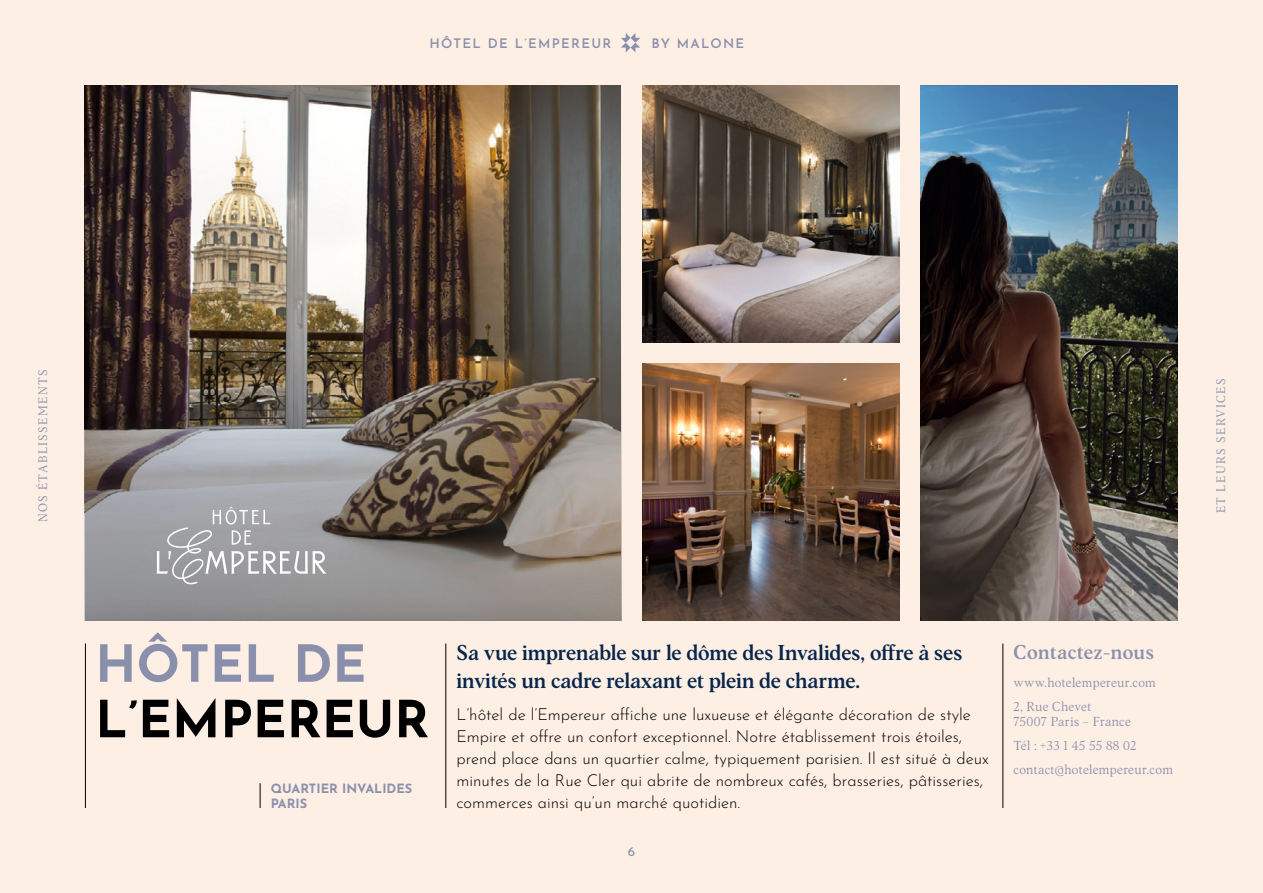
<style>
.page{position:relative;width:1263px;height:893px;background:#feefe5}
.page>*{position:absolute;margin:0;border:0;box-sizing:border-box;transform-origin:0 0}
.t1{font:700 51px "Josefin Sans";color:#000}
.t2{font:700 51px "Josefin Sans";color:#8a90ac}
.t3{font:500 21px/27.6px "Albra Text";letter-spacing:-.005em;color:#06254b}
.t4{font:500 19.5px "Albra Text";letter-spacing:.015em;color:#8a90ac}
.t5{font:300 16.5px/21.9px "Josefin Sans";color:#000}
.t6{font:13.5px "Josefin Sans";color:#8a90ac}
.t7{font:600 13.2px "Josefin Sans";letter-spacing:.1em;color:#8a90ac}
.t8{font:300 12.75px/23.9px "Albra Text";letter-spacing:.02em;color:#8a90ac}
.t9{font:700 12.75px/15.3px "Josefin Sans";color:#8a90ac}
.t10{font:300 12px "Albra Text";letter-spacing:.115em;color:#8a90ac}
</style>
<div class="page">
<img style="left:642px;top:85px;width:257px;height:257px">
<img style="left:921px;top:85px;width:257px;height:536px">
<img style="left:642px;top:364px;width:257px;height:257px">
<hr style="left:85px;top:643px;width:1px;height:165px;background:#000">
<svg style="left:260px;top:783px;width:1px;height:25px"></svg>
<hr style="left:445px;top:643px;width:1px;height:165px;background:#000">
<svg style="left:621px;top:33px;width:19px;height:19px"></svg>
<img style="left:85px;top:85px;width:536px;height:238px">
<img style="left:85px;top:323px;width:536px;height:298px">
<svg style="left:157px;top:507px;width:169px;height:77px;background:#aaaaad"></svg>
<hr style="left:1002px;top:643px;width:1px;height:165px;background:#000">
<p class="t7" style="left:429px;top:33px;width:183px">HÔTEL DE L’EMPEREUR</p>
<p class="t7" style="left:651px;top:33px;width:94px">BY MALONE</p>
<p class="t10" style="left:34px;top:522px;width:154px;rotate:-90deg">NOS ÉTABLISSEMENTS</p>
<p class="t10" style="left:1212px;top:513px;width:136px;rotate:-90deg">ET LEURS SERVICES</p>
<h1 class="t2" style="left:95px;top:626px;width:273px">HÔTEL DE</h1>
<h1 class="t1" style="left:95px;top:681px;width:335px">L’EMPEREUR</h1>
<p class="t9" style="left:271px;top:779px;width:143px">QUARTIER INVALIDES<br>PARIS</p>
<p class="t3" style="left:456px;top:637px;width:507px">Sa vue imprenable sur le dôme des Invalides, offre à ses invités un cadre relaxant et plein de charme.</p>
<p class="t5" style="left:456px;top:702px;width:534px">L’hôtel de l’Empereur affiche une luxueuse et élégante décoration de style Empire et offre un confort exceptionnel. Notre établissement trois étoiles, prend place dans un quartier calme, typiquement parisien. Il est situé à deux minutes de la Rue Cler qui abrite de nombreux cafés, brasseries, pâtisseries, commerces ainsi qu’un marché quotidien.</p>
<p class="t6" style="left:628px;top:841px;width:9px">6</p>
<p class="t4" style="left:1013px;top:638px;width:142px">Contactez-nous</p>
<p class="t8" style="left:1013px;top:670px;width:144px">www.hotelempereur.com<br>2, Rue Chevet</p>
<p class="t8" style="left:1013px;top:709px;width:161px">75007 Paris – France<br>Tél : +33 1 45 55 88 02 contact@hotelempereur.com</p>
</div>
